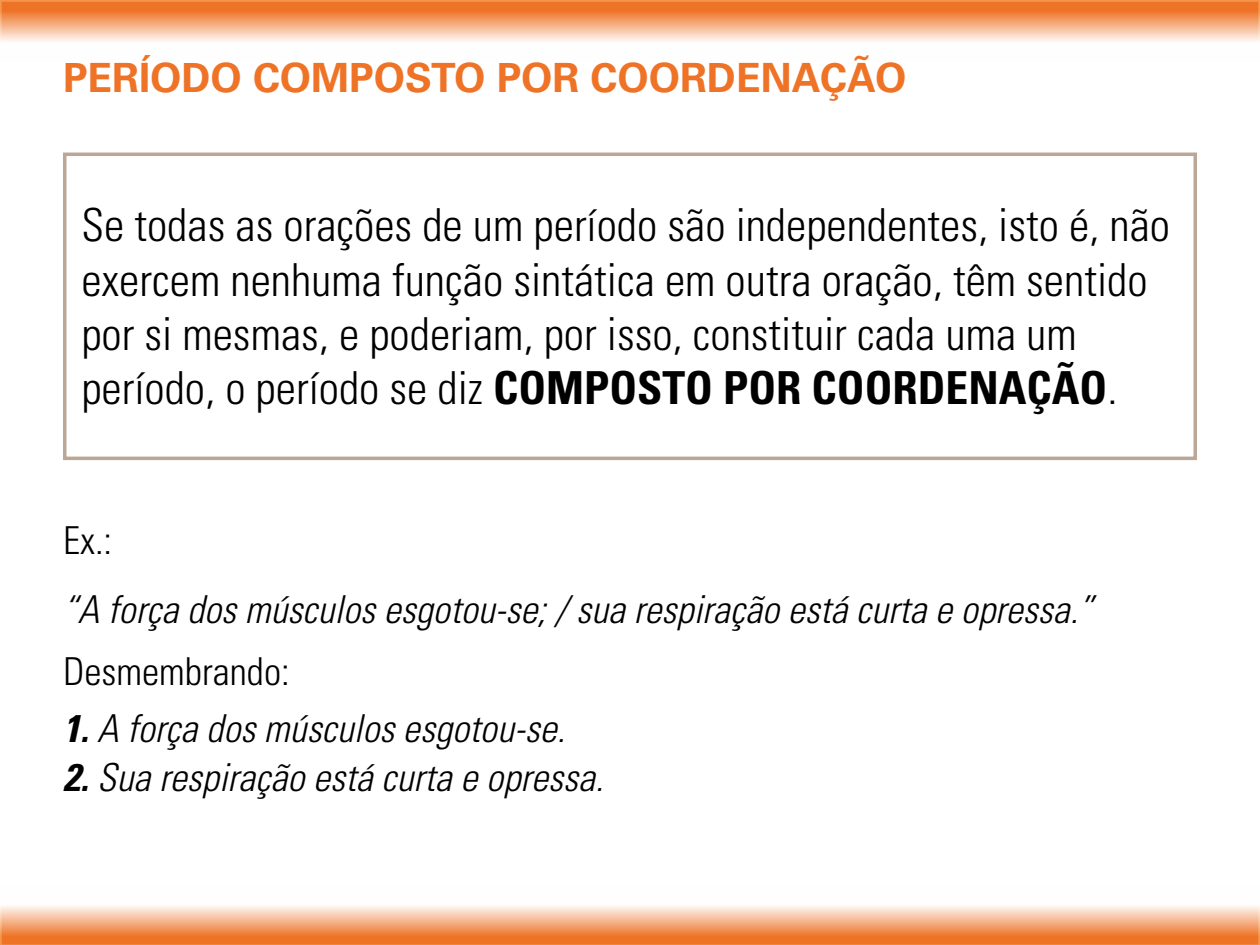
<style>
.page{position:relative;width:1260px;height:945px;background:#fff}
.page>*{position:absolute;margin:0;border:0;box-sizing:border-box;transform-origin:0 0}
.t1{font:300 condensed 45.5px/54.2px "Univers LT Std";color:#000}
.t2{font:700 40.25px "Univers LT Std";color:#ee7326}
.t3{font:italic 300 condensed 38.5px "Univers LT Std";color:#000}
.t4{font:300 condensed 38.5px "Univers LT Std";color:#000}
.s1{font-weight:700}
</style>
<div class="page">
<svg style="left:0;top:0;width:1260px;height:42px;background:#f4a675"></svg>
<svg style="left:0;top:906px;width:1260px;height:39px;background:#f4a676"></svg>
<div style="left:63px;top:153px;width:1134px;height:307px;border:4px solid #bba797"></div>
<p class="t2" style="left:63px;top:54px;width:845px">PERÍODO COMPOSTO POR COORDENAÇÃO</p>
<p class="t1" style="left:81px;top:198px;width:1090px">Se todas as orações de um período são independentes, isto é, não exercem nenhuma função sintática em outra oração, têm sentido por si mesmas, e poderiam, por isso, constituir cada uma um período, o período se diz <span class="s1">COMPOSTO POR COORDENAÇÃO</span>.</p>
<p class="t4" style="left:63px;top:517px;width:51px">Ex.:</p>
<p class="t3" style="left:63px;top:586px;width:1032px">“A força dos músculos esgotou-se; / sua respiração está curta e opressa.”</p>
<p class="t4" style="left:63px;top:648px;width:228px">Desmembrando:</p>
<p class="t3" style="left:63px;top:705px;width:504px"><span class="s1">1.</span> A força dos músculos esgotou-se.</p>
<p class="t3" style="left:63px;top:754px;width:542px"><span class="s1">2.</span> Sua respiração está curta e opressa.</p>
</div>
